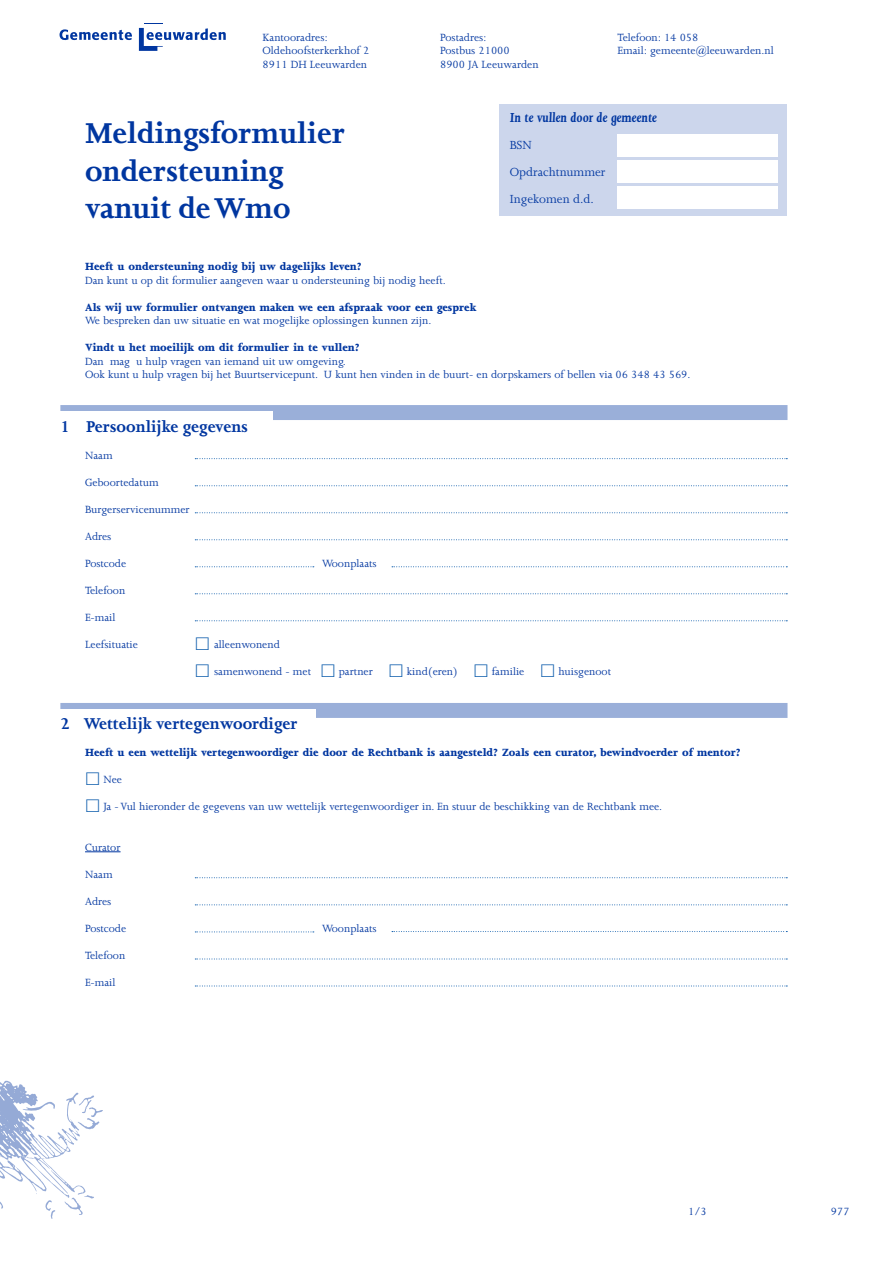
<style>
.page{position:relative;width:893px;height:1263px;background:#fff}
.page>*{position:absolute;margin:0;border:0;box-sizing:border-box;transform-origin:0 0}
.Titel_van_het_formul{font:700 33px "Joanna MT Std";color:#0036a0}
.rubriekkop{font:700 18px "Joanna MT Std";color:#0036a0}
.platte_tekst{font:italic 700 15px "Joanna MT Std";color:#0036a0}
.platte_tekst-2{font:13.5px "Joanna MT Std";color:#0036a0}
.platte_tekst-3{font:12px "Joanna MT Std";color:#0036a0}
.platte_tekst-4{font:800 12px "Joanna MT Std";color:#0036a0}
.s1{font-family:"Kam Plain";color:#0e5dac}
</style>
<div class="page">
<svg style="left:0;top:1080px;width:103px;height:139px"></svg>
<svg style="left:60px;top:29px;width:72px;height:11px"></svg>
<svg style="left:139px;top:23px;width:87px;height:28px"></svg>
<div style="left:60px;top:405px;width:727px;height:15px;background:#9aafd9"></div>
<div style="left:60px;top:411px;width:213px;height:21px;background:#fff"></div>
<hr style="left:85px;top:851px;width:36px;height:1px;background:#0036a0">
<svg style="left:195px;top:458px;width:592px;height:1px"></svg>
<svg style="left:195px;top:877px;width:592px;height:1px"></svg>
<svg style="left:195px;top:485px;width:592px;height:1px"></svg>
<svg style="left:195px;top:904px;width:592px;height:1px"></svg>
<svg style="left:195px;top:512px;width:592px;height:1px"></svg>
<svg style="left:195px;top:539px;width:592px;height:1px"></svg>
<svg style="left:195px;top:566px;width:119px;height:1px"></svg>
<svg style="left:195px;top:593px;width:592px;height:1px"></svg>
<svg style="left:195px;top:620px;width:592px;height:1px"></svg>
<svg style="left:195px;top:985px;width:592px;height:1px"></svg>
<svg style="left:392px;top:566px;width:395px;height:1px"></svg>
<div style="left:60px;top:703px;width:727px;height:15px;background:#9aafd9"></div>
<div style="left:60px;top:709px;width:255px;height:21px;background:#fff"></div>
<div style="left:499px;top:104px;width:288px;height:112px;background:#ccd6ec"></div>
<div style="left:618px;top:134px;width:160px;height:22px;background:#fff"></div>
<div style="left:618px;top:160px;width:160px;height:23px;background:#fff"></div>
<div style="left:618px;top:187px;width:160px;height:22px;background:#fff"></div>
<svg style="left:195px;top:931px;width:119px;height:1px"></svg>
<svg style="left:392px;top:931px;width:395px;height:1px"></svg>
<svg style="left:195px;top:959px;width:592px;height:1px"></svg>
<p class="platte_tekst-3" style="left:263px;top:30px;width:67px">Kantooradres:</p>
<p class="platte_tekst-3" style="left:263px;top:44px;width:108px">Oldehoofsterkerkhof 2</p>
<p class="platte_tekst-3" style="left:263px;top:57px;width:106px">8911 DH Leeuwarden</p>
<p class="Titel_van_het_formul" style="left:85px;top:116px;width:262px">Meldingsformulier</p>
<p class="Titel_van_het_formul" style="left:85px;top:153px;width:200px">ondersteuning</p>
<p class="Titel_van_het_formul" style="left:85px;top:191px;width:207px">vanuit de Wmo</p>
<p class="platte_tekst-3" style="left:440px;top:30px;width:48px">Postadres:</p>
<p class="platte_tekst-3" style="left:440px;top:44px;width:71px">Postbus 21000</p>
<p class="platte_tekst-3" style="left:440px;top:57px;width:100px">8900 JA Leeuwarden</p>
<p class="platte_tekst-3" style="left:618px;top:30px;width:82px">Telefoon: 14 058</p>
<p class="platte_tekst-3" style="left:618px;top:44px;width:158px">Email: gemeente@leeuwarden.nl</p>
<p class="platte_tekst" style="left:510px;top:109px;width:149px">In te vullen door de gemeente</p>
<p class="platte_tekst-2" style="left:510px;top:137px;width:23px">BSN</p>
<p class="platte_tekst-2" style="left:510px;top:164px;width:97px">Opdrachtnummer</p>
<p class="platte_tekst-2" style="left:510px;top:191px;width:85px">Ingekomen d.d.</p>
<p class="platte_tekst-4" style="left:85px;top:260px;width:278px">Heeft u ondersteuning nodig bij uw dagelijks leven?</p>
<p class="platte_tekst-3" style="left:85px;top:273px;width:362px">Dan kunt u op dit formulier aangeven waar u ondersteuning bij nodig heeft.</p>
<p class="platte_tekst-4" style="left:85px;top:300px;width:393px">Als wij uw formulier ontvangen maken we een afspraak voor een gesprek</p>
<p class="platte_tekst-3" style="left:85px;top:314px;width:348px">We bespreken dan uw situatie en wat mogelijke oplossingen kunnen zijn.</p>
<p class="platte_tekst-4" style="left:85px;top:341px;width:276px">Vindt u het moeilijk om dit formulier in te vullen?</p>
<p class="platte_tekst-3" style="left:85px;top:354px;width:262px">Dan mag u hulp vragen van iemand uit uw omgeving.</p>
<p class="platte_tekst-3" style="left:85px;top:368px;width:607px">Ook kunt u hulp vragen bij het Buurtservicepunt. U kunt hen vinden in de buurt- en dorpskamers of bellen via 06 348 43 569.</p>
<p class="rubriekkop" style="left:60px;top:417px;width:189px">1 Persoonlijke gegevens</p>
<p class="platte_tekst-3" style="left:85px;top:449px;width:29px">Naam</p>
<p class="platte_tekst-3" style="left:85px;top:476px;width:75px">Geboortedatum</p>
<p class="platte_tekst-3" style="left:85px;top:503px;width:106px">Burgerservicenummer</p>
<p class="platte_tekst-3" style="left:85px;top:530px;width:28px">Adres</p>
<p class="platte_tekst-3" style="left:85px;top:557px;width:43px">Postcode</p>
<p class="platte_tekst-3" style="left:322px;top:557px;width:56px">Woonplaats</p>
<p class="platte_tekst-3" style="left:85px;top:584px;width:42px">Telefoon</p>
<p class="platte_tekst-3" style="left:85px;top:611px;width:32px">E-mail</p>
<p class="platte_tekst-3" style="left:85px;top:638px;width:54px">Leefsituatie</p>
<p class="platte_tekst-3" style="left:195px;top:638px;width:86px"><span class="s1">0</span> alleenwonend</p>
<p class="platte_tekst-3" style="left:195px;top:665px;width:179px"><span class="s1">0</span> samenwonend - met <span class="s1">0</span> partner</p>
<p class="platte_tekst-3" style="left:388px;top:665px;width:71px"><span class="s1">0</span> kind(eren)</p>
<p class="platte_tekst-3" style="left:474px;top:665px;width:52px"><span class="s1">0</span> familie</p>
<p class="platte_tekst-3" style="left:540px;top:665px;width:73px"><span class="s1">0</span> huisgenoot</p>
<p class="rubriekkop" style="left:60px;top:714px;width:239px">2 Wettelijk vertegenwoordiger</p>
<p class="platte_tekst-4" style="left:85px;top:746px;width:657px">Heeft u een wettelijk vertegenwoordiger die door de Rechtbank is aangesteld? Zoals een curator, bewindvoerder of mentor?</p>
<p class="platte_tekst-3" style="left:85px;top:773px;width:38px"><span class="s1">0</span> Nee</p>
<p class="platte_tekst-3" style="left:85px;top:800px;width:579px"><span class="s1">0</span> Ja - Vul hieronder de gegevens van uw wettelijk vertegenwoordiger in. En stuur de beschikking van de Rechtbank mee.</p>
<p class="platte_tekst-3" style="left:85px;top:840px;width:37px">Curator</p>
<p class="platte_tekst-3" style="left:85px;top:867px;width:29px">Naam</p>
<p class="platte_tekst-3" style="left:85px;top:894px;width:28px">Adres</p>
<p class="platte_tekst-3" style="left:85px;top:921px;width:43px">Postcode</p>
<p class="platte_tekst-3" style="left:322px;top:921px;width:56px">Woonplaats</p>
<p class="platte_tekst-3" style="left:85px;top:948px;width:42px">Telefoon</p>
<p class="platte_tekst-3" style="left:85px;top:975px;width:32px">E-mail</p>
<p class="platte_tekst-3" style="left:688px;top:1205px;width:20px">1/3</p>
<p class="platte_tekst-3" style="left:831px;top:1205px;width:20px">977</p>
</div>
